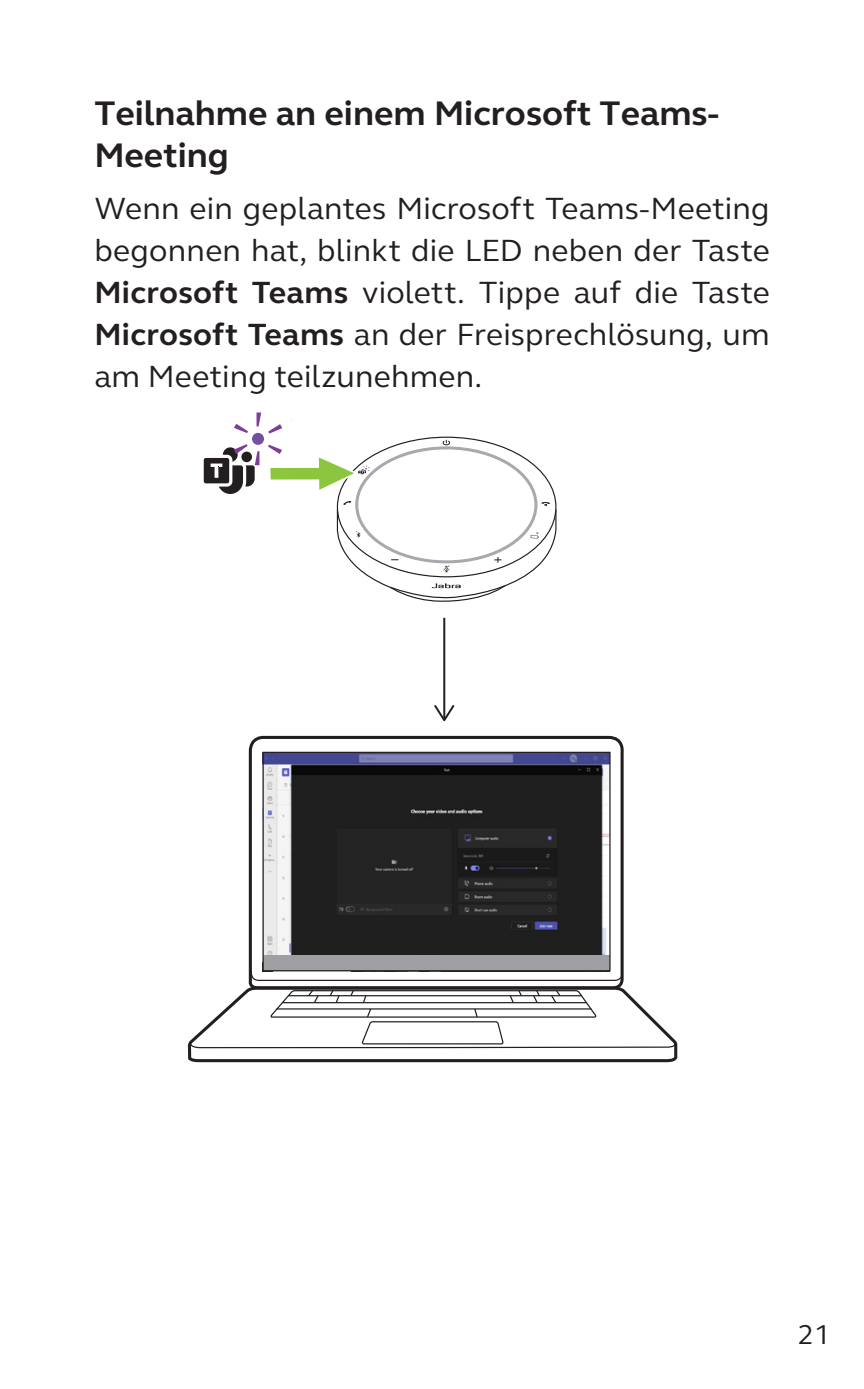
<style>
.page{position:relative;width:864px;height:1389px;background:#fff}
.page>*{position:absolute;margin:0;border:0;box-sizing:border-box;transform-origin:0 0}
.Heading_3{font:700 35px/42px "GN Elliot";color:#231f20}
.Body_text{font:31.5px/42px "GN Elliot";letter-spacing:.005em;color:#231f20;text-align:justify}
.t1{font:28px "GN Elliot";color:#231f20}
.s1{font-weight:700}
</style>
<div class="page">
<svg style="left:442px;top:440px;width:7px;height:6px"></svg>
<svg style="left:336px;top:501px;width:221px;height:101px"></svg>
<svg style="left:204px;top:412px;width:166px;height:82px"></svg>
<svg style="left:248px;top:735px;width:376px;height:235px"></svg>
<svg style="left:187px;top:970px;width:491px;height:93px"></svg>
<img style="left:264px;top:754px;width:344px;height:201px">
<div style="left:263px;top:955px;width:346px;height:16px;background:#9d9fa2"></div>
<div style="left:262px;top:752px;width:348px;height:219px;border:1px solid #231f20"></div>
<hr style="left:443px;top:618px;width:2px;height:101px;background:#231f20">
<svg style="left:434px;top:705px;width:20px;height:16px"></svg>
<p class="Heading_3" style="left:94px;top:92px;width:626px">Teilnahme an einem Microsoft Teams-<br>Meeting</p>
<p class="Body_text" style="left:94px;top:187px;width:676px">Wenn ein geplantes Microsoft Teams-Meeting begonnen hat, blinkt die LED neben der Taste <span class="s1">Microsoft Teams</span> violett. Tippe auf die Taste <span class="s1">Microsoft Teams</span> an der Freisprechlösung, um am Meeting teilzunehmen.</p>
<p class="t1" style="left:797px;top:1316px;width:34px">21</p>
</div>
